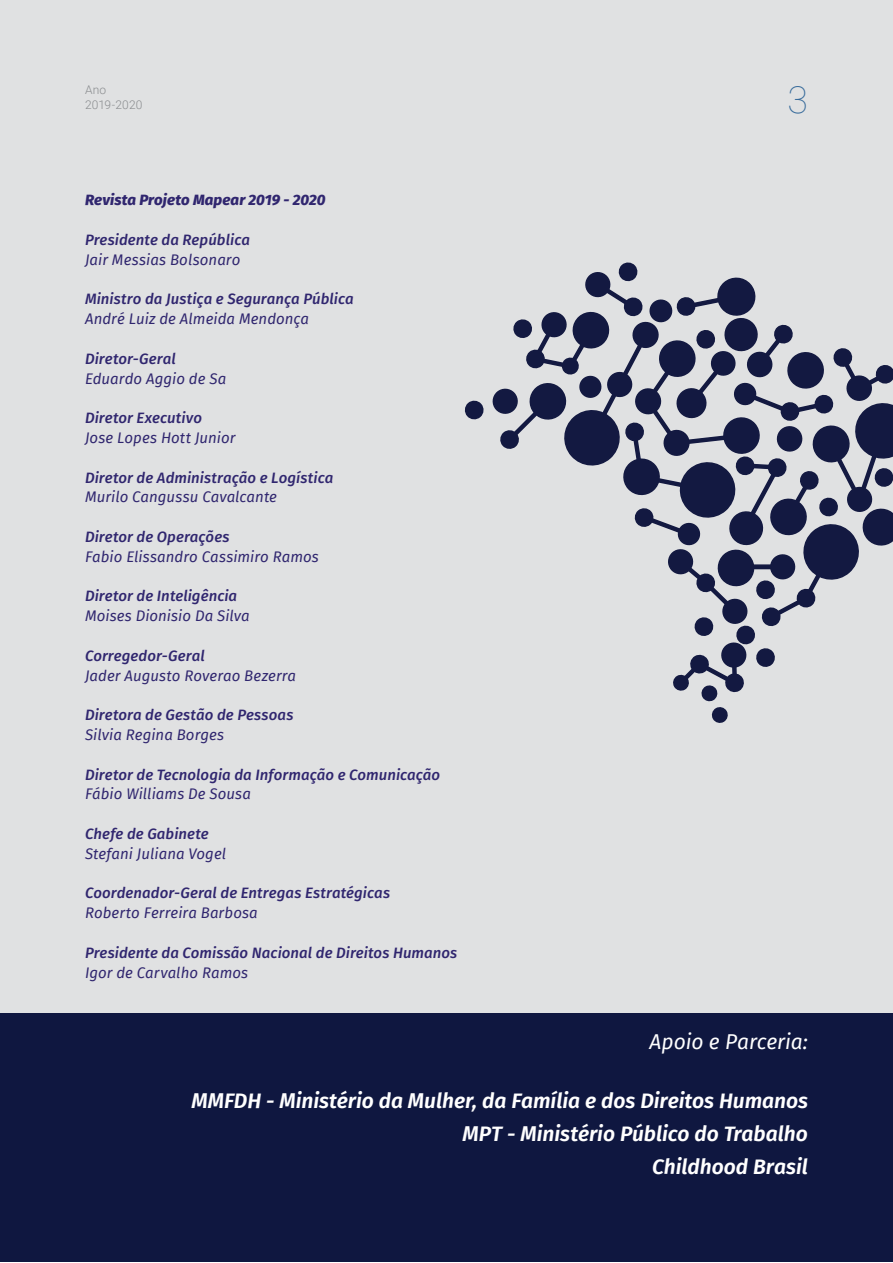
<style>
.page{position:relative;width:893px;height:1263px;background:#fff}
.page>*{position:absolute;margin:0;border:0;box-sizing:border-box;transform-origin:0 0}
.t1{font:100 37.5px "Roboto";color:#35699a}
.t2{font:italic 600 21px "Fira Sans";letter-spacing:-.005em;color:#fff}
.t3{font:italic 21px "Fira Sans";letter-spacing:-.005em;color:#fff}
.t4{font:italic 500 15px "Fira Sans";letter-spacing:.005em;color:#30266f}
.t5{font:italic 15px "Fira Sans";letter-spacing:.005em;color:#30266f}
.t6{font:italic 800 15px "Fira Sans";letter-spacing:.005em;color:#30266f}
.t7{font:300 12px/15px "Roboto";letter-spacing:.01em;color:#8a8c8f}
</style>
<div class="page">
<div style="left:0;top:1012px;width:893px;height:249px;background:#0f1740"></div>
<div style="left:0;top:0;width:893px;height:1012px;background:#e0e1e2"></div>
<svg style="left:464px;top:400px;width:20px;height:20px"></svg>
<svg style="left:492px;top:262px;width:401px;height:461px"></svg>
<p class="t7" style="left:85px;top:82px;width:59px">Ano<br>2019-2020</p>
<p class="t6" style="left:85px;top:187px;width:242px">Revista Projeto Mapear 2019 - 2020</p>
<p class="t4" style="left:85px;top:228px;width:166px">Presidente da República</p>
<p class="t5" style="left:85px;top:248px;width:157px">Jair Messias Bolsonaro</p>
<p class="t4" style="left:85px;top:287px;width:270px">Ministro da Justiça e Segurança Pública</p>
<p class="t5" style="left:85px;top:308px;width:226px">André Luiz de Almeida Mendonça</p>
<p class="t4" style="left:85px;top:347px;width:92px">Diretor-Geral</p>
<p class="t5" style="left:85px;top:367px;width:143px">Eduardo Aggio de Sa</p>
<p class="t4" style="left:85px;top:406px;width:118px">Diretor Executivo</p>
<p class="t5" style="left:85px;top:427px;width:152px">Jose Lopes Hott Junior</p>
<p class="t4" style="left:85px;top:465px;width:250px">Diretor de Administração e Logística</p>
<p class="t5" style="left:85px;top:486px;width:194px">Murilo Cangussu Cavalcante</p>
<p class="t4" style="left:85px;top:525px;width:146px">Diretor de Operações</p>
<p class="t5" style="left:85px;top:545px;width:235px">Fabio Elissandro Cassimiro Ramos</p>
<p class="t4" style="left:85px;top:584px;width:154px">Diretor de Inteligência</p>
<p class="t5" style="left:85px;top:605px;width:166px">Moises Dionisio Da Silva</p>
<p class="t4" style="left:85px;top:644px;width:121px">Corregedor-Geral</p>
<p class="t5" style="left:85px;top:664px;width:213px">Jader Augusto Roverao Bezerra</p>
<p class="t4" style="left:85px;top:703px;width:210px">Diretora de Gestão de Pessoas</p>
<p class="t5" style="left:85px;top:724px;width:141px">Silvia Regina Borges</p>
<p class="t4" style="left:85px;top:762px;width:357px">Diretor de Tecnologia da Informação e Comunicação</p>
<p class="t5" style="left:85px;top:783px;width:167px">Fábio Williams De Sousa</p>
<p class="t4" style="left:85px;top:822px;width:125px">Chefe de Gabinete</p>
<p class="t5" style="left:85px;top:842px;width:143px">Stefani Juliana Vogel</p>
<p class="t4" style="left:85px;top:881px;width:307px">Coordenador-Geral de Entregas Estratégicas</p>
<p class="t5" style="left:85px;top:902px;width:174px">Roberto Ferreira Barbosa</p>
<p class="t4" style="left:85px;top:941px;width:374px">Presidente da Comissão Nacional de Direitos Humanos</p>
<p class="t5" style="left:85px;top:961px;width:165px">Igor de Carvalho Ramos</p>
<h1 class="t1" style="left:787px;top:74px;width:22px">3</h1>
<p class="t3" style="left:650px;top:1026px;width:160px">Apoio e Parceria:</p>
<p class="t2" style="left:191px;top:1083px;width:618px">MMFDH - Ministério da Mulher, da Família e dos Direitos Humanos</p>
<p class="t2" style="left:463px;top:1116px;width:347px">MPT - Ministério Público do Trabalho</p>
<p class="t2" style="left:652px;top:1149px;width:157px">Childhood Brasil</p>
</div>
